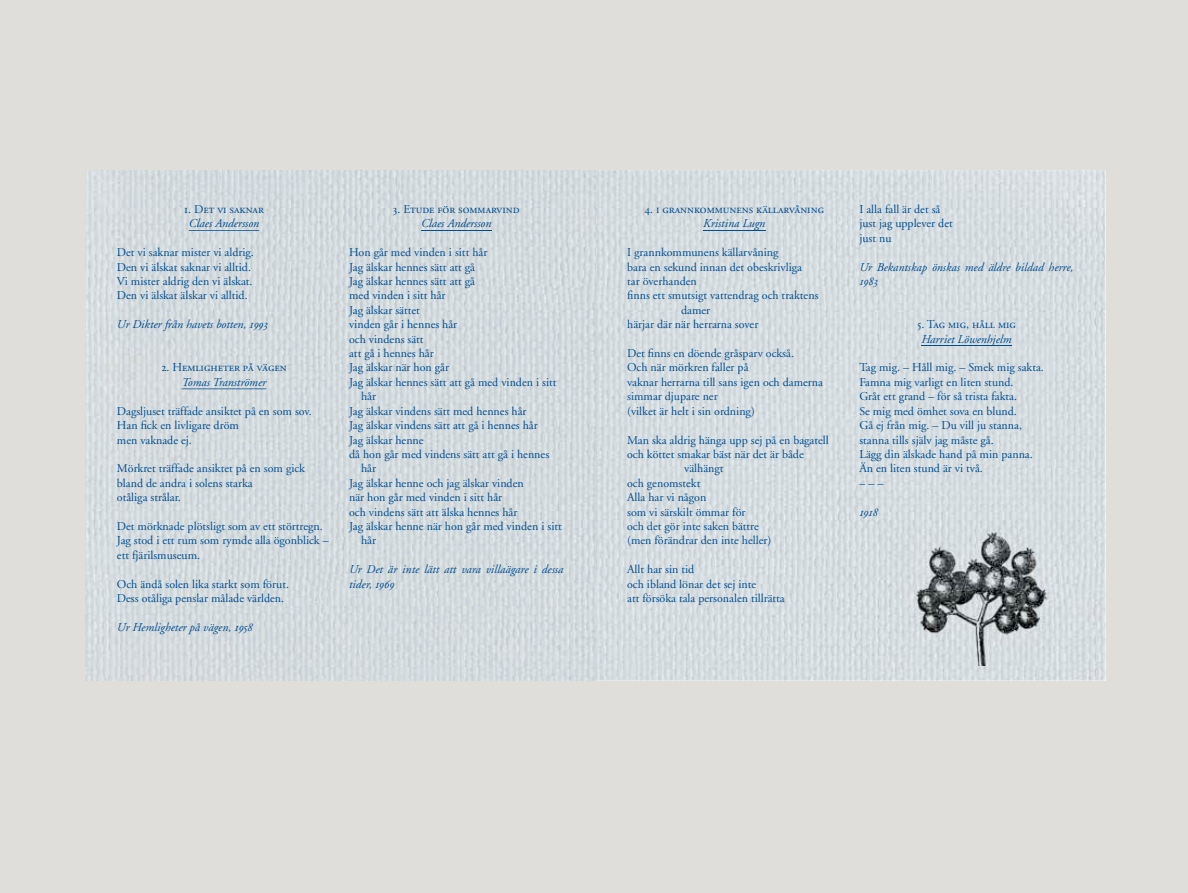
<style>
.page{position:relative;width:1188px;height:893px;background:#dfdeda}
.page>*{position:absolute;margin:0;border:0;box-sizing:border-box;transform-origin:0 0}
.t1{font:12px/14.4px "Adobe Garamond Regular OV XROGTB";color:#004e91}
.t2{font:12px/14.4px "Adobe Garamond Italic OV BSOGTB";color:#004e91}
.t3{font:12px "Adobe Garamond Regular SC OV UROGTB";color:#004e91}
.t4{font:12px "Adobe Garamond Italic Os F OV DSOGTB";color:#004e91}
.s1{font-family:"Adobe Garamond Italic Os F OV DSOGTB"}
</style>
<div class="page">
<img style="left:595px;top:170px;width:511px;height:362px">
<img style="left:1013px;top:532px;width:93px;height:148px">
<img style="left:595px;top:640px;width:418px;height:40px">
<img style="left:595px;top:532px;width:294px;height:108px">
<hr style="left:703px;top:230px;width:62px;height:1px;background:#004e91">
<hr style="left:921px;top:345px;width:91px;height:1px;background:#004e91">
<img style="left:889px;top:504px;width:165px;height:161px">
<img style="left:85px;top:170px;width:510px;height:510px">
<hr style="left:189px;top:230px;width:70px;height:1px;background:#004e91">
<hr style="left:182px;top:388px;width:84px;height:1px;background:#004e91">
<hr style="left:421px;top:230px;width:70px;height:1px;background:#004e91">
<p class="t3" style="left:184px;top:203px;width:81px">1. Det vi saknar</p>
<p class="t2" style="left:189px;top:217px;width:72px">Claes Andersson</p>
<p class="t1" style="left:117px;top:245px;width:139px">Det vi saknar mister vi aldrig.<br>Den vi älskat saknar vi alltid.<br>Vi mister aldrig den vi älskat.<br>Den vi älskat älskar vi alltid.</p>
<p class="t2" style="left:117px;top:317px;width:153px">Ur Dikter från havets botten, <span class="s1">1993</span></p>
<p class="t3" style="left:161px;top:361px;width:127px">2. Hemligheter på vägen</p>
<p class="t2" style="left:182px;top:375px;width:86px">Tomas Tranströmer</p>
<p class="t1" style="left:117px;top:404px;width:196px">Dagsljuset träffade ansiktet på en som sov.<br>Han fick en livligare dröm<br>men vaknade ej.</p>
<p class="t1" style="left:117px;top:461px;width:190px">Mörkret träffade ansiktet på en som gick bland de andra i solens starka<br>otåliga strålar.</p>
<p class="t1" style="left:117px;top:519px;width:213px">Det mörknade plötsligt som av ett störtregn.<br>Jag stod i ett rum som rymde alla ögonblick – ett fjärilsmuseum.</p>
<p class="t1" style="left:117px;top:577px;width:174px">Och ändå solen lika starkt som förut.<br>Dess otåliga penslar målade världen.</p>
<p class="t2" style="left:117px;top:620px;width:137px">Ur Hemligheter på vägen, <span class="s1">1958</span></p>
<p class="t3" style="left:393px;top:203px;width:128px">3. Etude för sommarvind</p>
<p class="t2" style="left:421px;top:217px;width:72px">Claes Andersson</p>
<p class="t1" style="left:349px;top:245px;width:140px">Hon går med vinden i sitt hår</p>
<p class="t1" style="left:349px;top:260px;width:127px">Jag älskar hennes sätt att gå</p>
<p class="t1" style="left:349px;top:274px;width:127px">Jag älskar hennes sätt att gå</p>
<p class="t1" style="left:349px;top:289px;width:98px">med vinden i sitt hår</p>
<p class="t1" style="left:349px;top:303px;width:72px">Jag älskar sättet</p>
<p class="t1" style="left:349px;top:317px;width:110px">vinden går i hennes hår</p>
<p class="t1" style="left:349px;top:332px;width:76px">och vindens sätt</p>
<p class="t1" style="left:349px;top:346px;width:86px">att gå i hennes hår</p>
<p class="t1" style="left:349px;top:361px;width:101px">Jag älskar när hon går</p>
<p class="t1" style="left:349px;top:375px;width:209px">Jag älskar hennes sätt att gå med vinden i sitt</p>
<p class="t1" style="left:361px;top:389px;width:17px">hår</p>
<p class="t1" style="left:349px;top:404px;width:179px">Jag älskar vindens sätt med hennes hår</p>
<p class="t1" style="left:349px;top:418px;width:190px">Jag älskar vindens sätt att gå i hennes hår</p>
<p class="t1" style="left:349px;top:433px;width:76px">Jag älskar henne</p>
<p class="t1" style="left:349px;top:447px;width:202px">då hon går med vindens sätt att gå i hennes</p>
<p class="t1" style="left:361px;top:461px;width:17px">hår</p>
<p class="t1" style="left:349px;top:476px;width:176px">Jag älskar henne och jag älskar vinden</p>
<p class="t1" style="left:349px;top:490px;width:155px">när hon går med vinden i sitt hår</p>
<p class="t1" style="left:349px;top:505px;width:170px">och vindens sätt att älska hennes hår</p>
<p class="t1" style="left:349px;top:519px;width:214px">Jag älskar henne när hon går med vinden i sitt</p>
<p class="t1" style="left:361px;top:533px;width:17px">hår</p>
<p class="t2" style="left:349px;top:562px;width:216px">Ur Det är inte lätt att vara villaägare i dessa tider, <span class="s1">1969</span></p>
<p class="t3" style="left:645px;top:203px;width:181px">4. i grannkommunens källarvåning</p>
<p class="t2" style="left:703px;top:217px;width:64px">Kristina Lugn</p>
<p class="t1" style="left:627px;top:245px;width:153px">I grannkommunens källarvåning</p>
<p class="t1" style="left:627px;top:260px;width:176px">bara en sekund innan det obeskrivliga</p>
<p class="t1" style="left:627px;top:274px;width:71px">tar överhanden</p>
<p class="t1" style="left:627px;top:289px;width:193px">finns ett smutsigt vattendrag och traktens</p>
<p class="t1" style="left:681px;top:303px;width:31px">damer</p>
<p class="t1" style="left:627px;top:317px;width:133px">härjar där när herrarna sover</p>
<p class="t1" style="left:627px;top:346px;width:197px">Det finns en döende gråsparv också.<br>Och när mörkren faller på<br>vaknar herrarna till sans igen och damerna simmar djupare ner<br>(vilket är helt i sin ordning)</p>
<p class="t1" style="left:627px;top:433px;width:203px">Man ska aldrig hänga upp sej på en bagatell</p>
<p class="t1" style="left:627px;top:447px;width:178px">och köttet smakar bäst när det är både</p>
<p class="t1" style="left:684px;top:461px;width:41px">välhängt</p>
<p class="t1" style="left:627px;top:476px;width:75px">och genomstekt</p>
<p class="t1" style="left:627px;top:490px;width:81px">Alla har vi någon</p>
<p class="t1" style="left:627px;top:505px;width:120px">som vi särskilt ömmar för</p>
<p class="t1" style="left:627px;top:519px;width:133px">och det gör inte saken bättre</p>
<p class="t1" style="left:627px;top:533px;width:146px">(men förändrar den inte heller)</p>
<p class="t1" style="left:627px;top:562px;width:159px">Allt har sin tid<br>och ibland lönar det sej inte<br>att försöka tala personalen tillrätta</p>
<p class="t1" style="left:859px;top:202px;width:95px">I alla fall är det så just jag upplever det just nu</p>
<p class="t2" style="left:859px;top:260px;width:216px">Ur Bekantskap önskas med äldre bildad herre,</p>
<p class="t4" style="left:859px;top:275px;width:20px">1983</p>
<p class="t3" style="left:917px;top:318px;width:100px">5. Tag mig, håll mig</p>
<p class="t2" style="left:921px;top:332px;width:92px">Harriet Löwenhjelm</p>
<p class="t1" style="left:859px;top:361px;width:186px">Tag mig. – Håll mig. – Smek mig sakta.<br>Famna mig varligt en liten stund.<br>Gråt ett grand – för så trista fakta.<br>Se mig med ömhet sova en blund.<br>Gå ej från mig. – Du vill ju stanna, stanna tills själv jag måste gå.<br>Lägg din älskade hand på min panna.<br>Än en liten stund är vi två.<br>–––</p>
<p class="t4" style="left:859px;top:505px;width:20px">1918</p>
</div>
